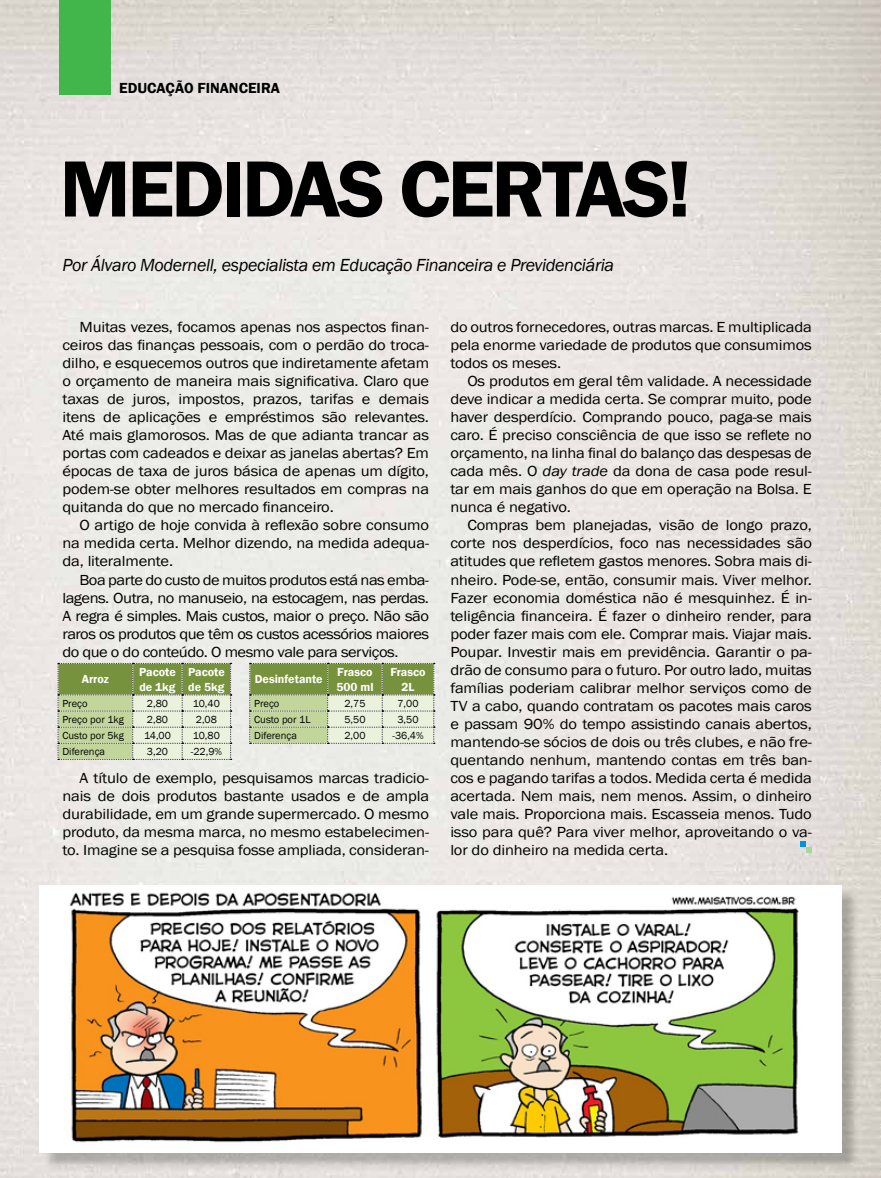
<style>
.page{position:relative;width:881px;height:1178px;background:#fff}
.page>*{position:absolute;margin:0;border:0;box-sizing:border-box;transform-origin:0 0}
.t1{font:600 82.5px "Franklin Gothic";letter-spacing:-.04em;color:#000}
.t2{font:italic 18px "Franklin Gothic";letter-spacing:-.02em;color:#000}
.t3{font:15px/18px "Franklin Gothic";letter-spacing:-.01em;color:#000;text-align:justify;scale:1.1 1}
.t4{font:600 15px "Franklin Gothic";color:#000}
.t5{font:600 12px/14.4px "Franklin Gothic";color:#fff}
.t6{font:10.5px "Franklin Gothic";color:#000}
.s1{font-style:italic}
</style>
<div class="page">
<img style="left:0;top:0;width:880px;height:1178px">
<div style="left:59px;top:0;width:51px;height:95px;background:#42b64a"></div>
<svg style="left:799px;top:841px;width:12px;height:12px"></svg>
<div style="left:42px;top:887px;width:817px;height:283px;background:#000;opacity:.25"></div>
<img style="left:40px;top:885px;width:800px;height:267px">
<svg style="left:58px;top:663px;width:376px;height:97px;background:#b9c79b"></svg>
<p class="t4" style="left:119px;top:79px;width:162px">EDUCAÇÃO FINANCEIRA</p>
<h1 class="t1" style="left:60px;top:138px;width:633px">MEDIDAS CERTAS!</h1>
<p class="t2" style="left:62px;top:254px;width:553px">Por Álvaro Modernell, especialista em Educação Financeira e Previdenciária</p>
<p class="t3" style="left:62px;top:319px;width:335px;text-indent:17px">Muitas vezes, focamos apenas nos aspectos finan&shy;ceiros das finanças pessoais, com o perdão do troca&shy;dilho, e esquecemos outros que indiretamente afetam o orçamento de maneira mais significativa. Claro que taxas de juros, impostos, prazos, tarifas e demais itens de aplicações e empréstimos são relevantes.<br>Até mais glamorosos. Mas de que adianta trancar as portas com cadeados e deixar as janelas abertas? Em épocas de taxa de juros básica de apenas um dígito, podem-se obter melhores resultados em compras na quitanda do que no mercado financeiro.</p>
<p class="t3" style="left:62px;top:517px;width:335px;text-indent:17px">O artigo de hoje convida à reflexão sobre consumo na medida certa. Melhor dizendo, na medida adequa&shy;da, literalmente.</p>
<p class="t3" style="left:62px;top:571px;width:335px;text-indent:17px">Boa parte do custo de muitos produtos está nas emba&shy;lagens. Outra, no manuseio, na estocagem, nas perdas.<br>A regra é simples. Mais custos, maior o preço. Não são raros os produtos que têm os custos acessórios maiores do que o do conteúdo. O mesmo vale para serviços.</p>
<p class="t5" style="left:82px;top:672px;width:29px">Arroz</p>
<p class="t5" style="left:139px;top:665px;width:38px">Pacote de 1kg</p>
<p class="t5" style="left:188px;top:665px;width:38px">Pacote de 5kg</p>
<p class="t5" style="left:255px;top:672px;width:69px">Desinfetante</p>
<p class="t5" style="left:336px;top:665px;width:39px">Frasco<br>500 ml</p>
<p class="t5" style="left:390px;top:665px;width:37px;text-align:center">Frasco<br>2L</p>
<p class="t6" style="left:62px;top:697px;width:27px">Preço</p>
<p class="t6" style="left:147px;top:697px;width:23px">2,80</p>
<p class="t6" style="left:193px;top:697px;width:28px">10,40</p>
<p class="t6" style="left:254px;top:697px;width:27px">Preço</p>
<p class="t6" style="left:344px;top:697px;width:23px">2,75</p>
<p class="t6" style="left:397px;top:697px;width:23px">7,00</p>
<p class="t6" style="left:62px;top:713px;width:63px">Preço por 1kg</p>
<p class="t6" style="left:147px;top:713px;width:23px">2,80</p>
<p class="t6" style="left:196px;top:713px;width:23px">2,08</p>
<p class="t6" style="left:254px;top:713px;width:58px">Custo por 1L</p>
<p class="t6" style="left:344px;top:713px;width:23px">5,50</p>
<p class="t6" style="left:397px;top:713px;width:23px">3,50</p>
<p class="t6" style="left:62px;top:729px;width:63px">Custo por 5kg</p>
<p class="t6" style="left:144px;top:729px;width:28px">14,00</p>
<p class="t6" style="left:193px;top:729px;width:28px">10,80</p>
<p class="t6" style="left:254px;top:729px;width:44px">Diferença</p>
<p class="t6" style="left:344px;top:729px;width:23px">2,00</p>
<p class="t6" style="left:392px;top:729px;width:33px">-36,4%</p>
<p class="t6" style="left:62px;top:745px;width:44px">Diferença</p>
<p class="t6" style="left:147px;top:745px;width:23px">3,20</p>
<p class="t6" style="left:191px;top:745px;width:33px">-22,9%</p>
<p class="t3" style="left:62px;top:769px;width:335px;text-indent:17px">A título de exemplo, pesquisamos marcas tradicio&shy;nais de dois produtos bastante usados e de ampla durabilidade, em um grande supermercado. O mesmo produto, da mesma marca, no mesmo estabelecimen&shy;to. Imagine se a pesquisa fosse ampliada, consideran-</p>
<p class="t3" style="left:450px;top:319px;width:330px">do outros fornecedores, outras marcas. E multiplicada pela enorme variedade de produtos que consumimos todos os meses.</p>
<p class="t3" style="left:450px;top:373px;width:330px;text-indent:17px">Os produtos em geral têm validade. A necessidade deve indicar a medida certa. Se comprar muito, pode haver desperdício. Comprando pouco, paga-se mais caro. É preciso consciência de que isso se reflete no orçamento, na linha final do balanço das despesas de cada mês. O <span class="s1">day trade</span> da dona de casa pode resul&shy;tar em mais ganhos do que em operação na Bolsa. E nunca é negativo.</p>
<p class="t3" style="left:450px;top:517px;width:330px;text-indent:17px">Compras bem planejadas, visão de longo prazo, corte nos desperdícios, foco nas necessidades são atitudes que refletem gastos menores. Sobra mais di&shy;nheiro. Pode-se, então, consumir mais. Viver melhor.<br>Fazer economia doméstica não é mesquinhez. É in&shy;teligência financeira. É fazer o dinheiro render, para poder fazer mais com ele. Comprar mais. Viajar mais.<br>Poupar. Investir mais em previdência. Garantir o pa&shy;drão de consumo para o futuro. Por outro lado, muitas famílias poderiam calibrar melhor serviços como de TV a cabo, quando contratam os pacotes mais caros e passam 90% do tempo assistindo canais abertos, mantendo-se sócios de dois ou três clubes, e não fre&shy;quentando nenhum, mantendo contas em três ban&shy;cos e pagando tarifas a todos. Medida certa é medida acertada. Nem mais, nem menos. Assim, o dinheiro vale mais. Proporciona mais. Escasseia menos. Tudo isso para quê? Para viver melhor, aproveitando o va&shy;lor do dinheiro na medida certa.</p>
</div>
